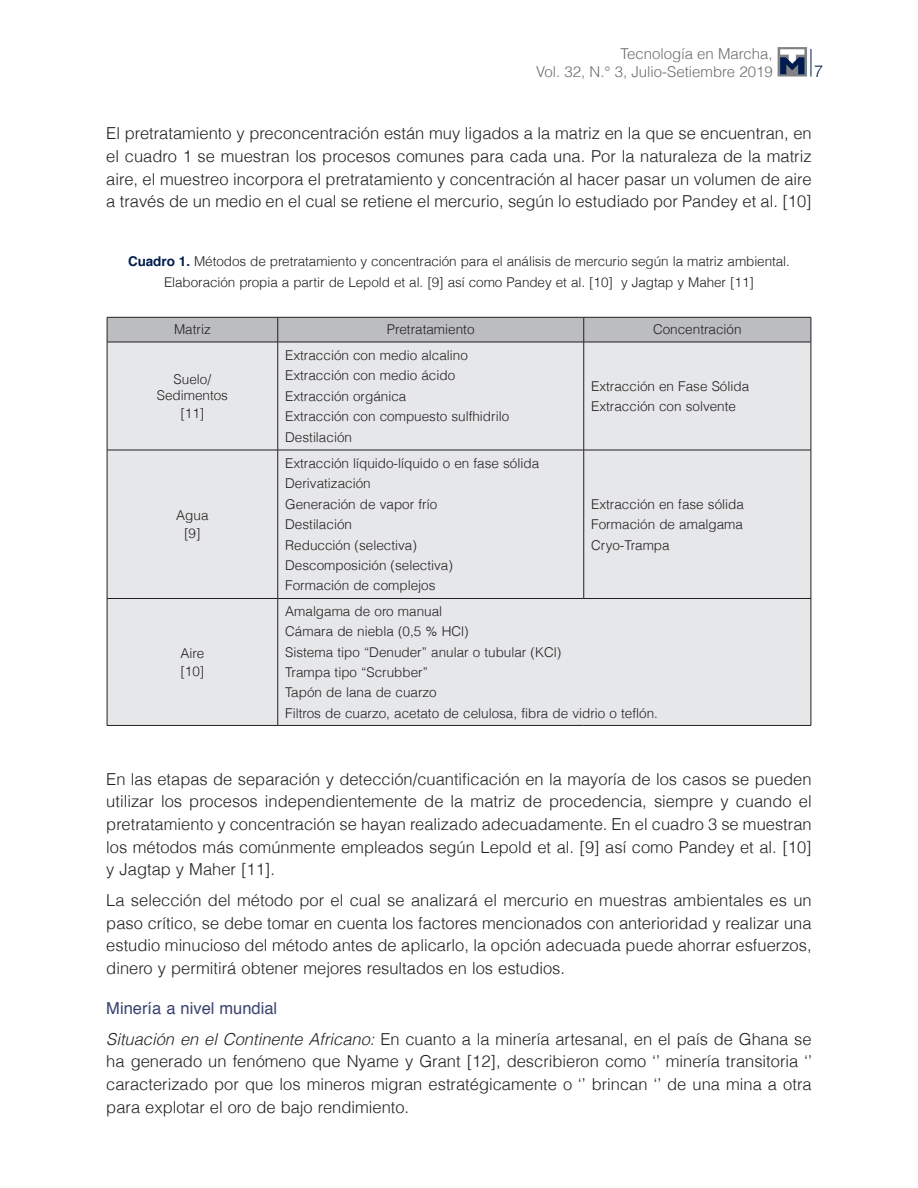
<style>
.page{position:relative;width:918px;height:1188px;background:#fff}
.page>*{position:absolute;margin:0;border:0;box-sizing:border-box;transform-origin:0 0}
._6texto{font:300 16.5px/22.6px "Helvetica";color:#231f20;text-align:justify}
._8subtitulo2{font:16.5px "Helvetica";color:#3a436f}
.t1{font:300 16.5px "Helvetica Neue";color:#001c4e}
.t2{font:300 15px/18px "Helvetica";color:#6c6d70;text-align:right}
.textocuadroizquierda{font:300 13.5px "Helvetica";color:#231f20}
._9tituloscuadros1{font:300 13.5px/20.9px "Helvetica";letter-spacing:-.005em;color:#231f20;text-align:center}
.textocuadros{font:300 13.5px/18px "Helvetica";color:#231f20;text-align:center}
.s1{font-weight:700;color:#001c4e}
.s2{font-style:italic}
</style>
<div class="page">
<svg style="left:811px;top:49px;width:1px;height:28px"></svg>
<svg style="left:778px;top:47px;width:29px;height:30px"></svg>
<svg style="left:780px;top:49px;width:24px;height:25px"></svg>
<div style="left:108px;top:343px;width:703px;height:382px;background:#e6e7e9"></div>
<svg style="left:107px;top:317px;width:705px;height:25px;background:#b3b4b6"></svg>
<hr style="left:107px;top:342px;width:171px;height:1px;background:#231f20">
<hr style="left:107px;top:342px;width:1px;height:108px;background:#231f20">
<hr style="left:278px;top:342px;width:306px;height:1px;background:#231f20">
<hr style="left:277px;top:342px;width:1px;height:108px;background:#231f20">
<hr style="left:584px;top:342px;width:227px;height:1px;background:#231f20">
<hr style="left:583px;top:342px;width:1px;height:108px;background:#231f20">
<hr style="left:811px;top:342px;width:1px;height:108px;background:#231f20">
<hr style="left:107px;top:450px;width:171px;height:1px;background:#231f20">
<hr style="left:107px;top:450px;width:1px;height:148px;background:#231f20">
<hr style="left:278px;top:450px;width:306px;height:1px;background:#231f20">
<hr style="left:277px;top:450px;width:1px;height:148px;background:#231f20">
<hr style="left:584px;top:450px;width:227px;height:1px;background:#231f20">
<hr style="left:583px;top:450px;width:1px;height:148px;background:#231f20">
<hr style="left:811px;top:450px;width:1px;height:148px;background:#231f20">
<hr style="left:107px;top:598px;width:171px;height:1px;background:#231f20">
<hr style="left:107px;top:599px;width:1px;height:126px;background:#231f20">
<hr style="left:278px;top:598px;width:306px;height:1px;background:#231f20">
<hr style="left:277px;top:599px;width:1px;height:126px;background:#231f20">
<hr style="left:584px;top:598px;width:227px;height:1px;background:#231f20">
<hr style="left:811px;top:599px;width:1px;height:126px;background:#231f20">
<hr style="left:107px;top:725px;width:171px;height:1px;background:#231f20">
<hr style="left:278px;top:725px;width:306px;height:1px;background:#231f20">
<hr style="left:584px;top:725px;width:227px;height:1px;background:#231f20">
<p class="t2" style="left:536px;top:44px;width:238px">Tecnología en Marcha,<br>Vol. 32, N.° 3, Julio-Setiembre 2019</p>
<p class="t1" style="left:814px;top:57px;width:11px">7</p>
<p class="_6texto" style="left:106px;top:121px;width:707px">El pretratamiento y preconcentración están muy ligados a la matriz en la que se encuentran, en el cuadro 1 se muestran los procesos comunes para cada una. Por la naturaleza de la matriz aire, el muestreo incorpora el pretratamiento y concentración al hacer pasar un volumen de aire a través de un medio en el cual se retiene el mercurio, según lo estudiado por Pandey et al. [10]</p>
<p class="_9tituloscuadros1" style="left:128px;top:250px;width:663px"><span class="s1">Cuadro 1.</span> Métodos de pretratamiento y concentración para el análisis de mercurio según la matriz ambiental.<br>Elaboración propia a partir de Lepold et al. [9] así como Pandey et al. [10] y Jagtap y Maher [11]</p>
<p class="textocuadros" style="left:174px;top:320px;width:38px">Matriz</p>
<p class="textocuadros" style="left:387px;top:320px;width:89px">Pretratamiento</p>
<p class="textocuadros" style="left:653px;top:320px;width:90px">Concentración</p>
<p class="textocuadros" style="left:157px;top:370px;width:73px;line-height:16.2px">Suelo/<br>Sedimentos</p>
<p class="textocuadros" style="left:181px;top:404px;width:25px">[11]</p>
<p class="textocuadroizquierda" style="left:285px;top:344px;width:184px">Extracción con medio alcalino</p>
<p class="textocuadroizquierda" style="left:285px;top:365px;width:171px">Extracción con medio ácido</p>
<p class="textocuadroizquierda" style="left:285px;top:385px;width:123px">Extracción orgánica</p>
<p class="textocuadroizquierda" style="left:285px;top:406px;width:225px">Extracción con compuesto sulfhidrilo</p>
<p class="textocuadroizquierda" style="left:285px;top:426px;width:68px">Destilación</p>
<p class="textocuadroizquierda" style="left:591px;top:375px;width:159px">Extracción en Fase Sólida</p>
<p class="textocuadroizquierda" style="left:591px;top:395px;width:146px">Extracción con solvente</p>
<p class="textocuadros" style="left:176px;top:506px;width:34px">Agua [9]</p>
<p class="textocuadros" style="left:181px;top:643px;width:25px;text-align:left">Aire [10]</p>
<p class="textocuadroizquierda" style="left:285px;top:452px;width:255px">Extracción líquido-líquido o en fase sólida</p>
<p class="textocuadroizquierda" style="left:285px;top:473px;width:87px">Derivatización</p>
<p class="textocuadroizquierda" style="left:285px;top:493px;width:153px">Generación de vapor frío</p>
<p class="textocuadroizquierda" style="left:285px;top:513px;width:68px">Destilación</p>
<p class="textocuadroizquierda" style="left:285px;top:534px;width:133px">Reducción (selectiva)</p>
<p class="textocuadroizquierda" style="left:285px;top:554px;width:169px">Descomposición (selectiva)</p>
<p class="textocuadroizquierda" style="left:285px;top:575px;width:152px">Formación de complejos</p>
<p class="textocuadroizquierda" style="left:591px;top:493px;width:154px">Extracción en fase sólida</p>
<p class="textocuadroizquierda" style="left:591px;top:513px;width:153px">Formación de amalgama</p>
<p class="textocuadroizquierda" style="left:591px;top:534px;width:80px">Cryo-Trampa</p>
<p class="textocuadroizquierda" style="left:285px;top:600px;width:158px">Amalgama de oro manual</p>
<p class="textocuadroizquierda" style="left:285px;top:621px;width:185px">Cámara de niebla (0,5 % HCl)</p>
<p class="textocuadroizquierda" style="left:285px;top:641px;width:278px">Sistema tipo “Denuder” anular o tubular (KCl)</p>
<p class="textocuadroizquierda" style="left:285px;top:661px;width:144px">Trampa tipo “Scrubber”</p>
<p class="textocuadroizquierda" style="left:285px;top:682px;width:153px">Tapón de lana de cuarzo</p>
<p class="textocuadroizquierda" style="left:285px;top:702px;width:374px">Filtros de cuarzo, acetato de celulosa, fibra de vidrio o teflón.</p>
<p class="_6texto" style="left:106px;top:767px;width:707px">En las etapas de separación y detección/cuantificación en la mayoría de los casos se pueden utilizar los procesos independientemente de la matriz de procedencia, siempre y cuando el pretratamiento y concentración se hayan realizado adecuadamente. En el cuadro 3 se muestran los métodos más comúnmente empleados según Lepold et al. [9] así como Pandey et al. [10] y Jagtap y Maher [11].</p>
<p class="_6texto" style="left:106px;top:888px;width:707px">La selección del método por el cual se analizará el mercurio en muestras ambientales es un paso crítico, se debe tomar en cuenta los factores mencionados con anterioridad y realizar una estudio minucioso del método antes de aplicarlo, la opción adecuada puede ahorrar esfuerzos, dinero y permitirá obtener mejores resultados en los estudios.</p>
<p class="_8subtitulo2" style="left:106px;top:995px;width:173px">Minería a nivel mundial</p>
<p class="_6texto" style="left:106px;top:1027px;width:707px"><span class="s2">Situación en el Continente Africano:</span> En cuanto a la minería artesanal, en el país de Ghana se ha generado un fenómeno que Nyame y Grant [12], describieron como ‘’ minería transitoria ‘’ caracterizado por que los mineros migran estratégicamente o ‘’ brincan ‘’ de una mina a otra para explotar el oro de bajo rendimiento.</p>
</div>
